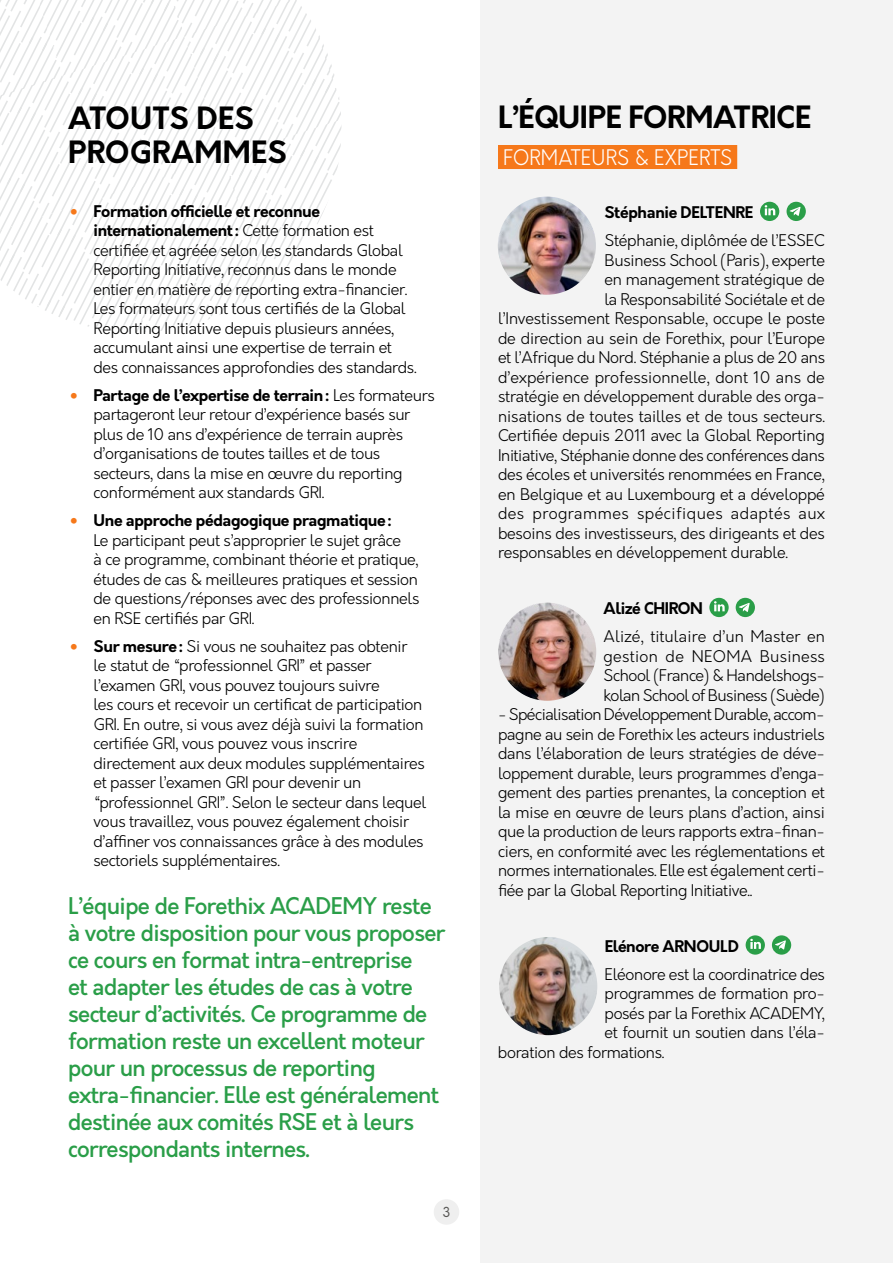
<style>
.page{position:relative;width:893px;height:1263px;background:#fff}
.page>*{position:absolute;margin:0;border:0;box-sizing:border-box;transform-origin:0 0}
.t1{font:700 30px/34.5px "Orkney";letter-spacing:.01em;color:#000}
.t2{font:700 30px "Orkney";letter-spacing:-.01em;color:#000}
.t3{font:500 22.5px/27px "Orkney";letter-spacing:-.025em;color:#2a9e48}
.t4{font:300 21px "Orkney";letter-spacing:.01em;color:#fff;scale:.92 1}
.t5{font:300 15.75px/19.5px "Orkney";letter-spacing:-.02em;color:#000}
.t6{font:700 15.75px "Orkney";letter-spacing:-.02em;color:#000}
.t7{font:300 15.75px "Orkney";color:#000}
.t8{font:300 15.75px "Orkney";letter-spacing:.005em;color:#000}
.t9{font:300 15.75px "Orkney";letter-spacing:.03em;color:#000}
.t10{font:13.5px "Orkney";color:#575654}
.s1{font-size:25.5px;color:#f6781a}
.s2{font-weight:700}
</style>
<div class="page">
<svg style="left:0;top:0;width:341px;height:332px"></svg>
<div style="left:481px;top:0;width:412px;height:1263px;background:#f3f3f3"></div>
<div style="left:498px;top:145px;width:239px;height:24px;background:#f6781a"></div>
<svg style="left:760px;top:202px;width:19px;height:19px"></svg>
<svg style="left:765px;top:205px;width:10px;height:10px"></svg>
<div style="left:786px;top:202px;width:20px;height:19px;background:#2a9e48;border-radius:50%"></div>
<svg style="left:789px;top:207px;width:12px;height:9px"></svg>
<svg style="left:709px;top:598px;width:20px;height:19px"></svg>
<svg style="left:714px;top:601px;width:11px;height:10px"></svg>
<div style="left:736px;top:598px;width:19px;height:19px;background:#2a9e48;border-radius:50%"></div>
<svg style="left:739px;top:603px;width:11px;height:9px"></svg>
<div style="left:746px;top:935px;width:19px;height:20px;background:#2a9e48;border-radius:50%"></div>
<svg style="left:750px;top:939px;width:11px;height:10px"></svg>
<div style="left:772px;top:935px;width:19px;height:20px;background:#2a9e48;border-radius:50%"></div>
<svg style="left:775px;top:940px;width:11px;height:10px"></svg>
<img style="left:498px;top:603px;width:98px;height:98px;border-radius:49px">
<img style="left:499px;top:937px;width:98px;height:98px;border-radius:49px">
<img style="left:498px;top:197px;width:98px;height:98px;border-radius:49px">
<div style="left:434px;top:1199px;width:25px;height:26px;background:#efefef;border-radius:50%"></div>
<h1 class="t1" style="left:68px;top:101px;width:220px">ATOUTS DES<br>PROGRAMMES</h1>
<p class="t5" style="left:94px;top:202px;width:325px;text-indent:-26px"><span class="s1">•</span> <span class="s2">Formation officielle et reconnue internationalement:</span> Cette formation est certifiée et agréée selon les standards Global Reporting Initiative, reconnus dans le monde entier en matière de reporting extra-financier.<br>Les formateurs sont tous certifiés de la Global Reporting Initiative depuis plusieurs années, accumulant ainsi une expertise de terrain et des connaissances approfondies des standards.</p>
<p class="t5" style="left:94px;top:386px;width:343px;text-indent:-26px"><span class="s1">•</span> <span class="s2">Partage de l’expertise de terrain:</span> Les formateurs partageront leur retour d’expérience basés sur plus de 10 ans d’expérience de terrain auprès d’organisations de toutes tailles et de tous secteurs, dans la mise en œuvre du reporting conformément aux standards GRI.</p>
<p class="t5" style="left:94px;top:511px;width:327px;text-indent:-26px"><span class="s1">•</span> <span class="s2">Une approche pédagogique pragmatique:<br></span>Le participant peut s’approprier le sujet grâce<br>à ce programme, combinant théorie et pratique, études de cas &amp; meilleures pratiques et session de questions/réponses avec des professionnels en RSE certifiés par GRI.</p>
<p class="t5" style="left:94px;top:637px;width:334px;text-indent:-26px"><span class="s1">•</span> <span class="s2">Sur mesure:</span> Si vous ne souhaitez pas obtenir<br>le statut de “professionnel GRI” et passer l’examen GRI, vous pouvez toujours suivre<br>les cours et recevoir un certificat de participation GRI. En outre, si vous avez déjà suivi la formation certifiée GRI, vous pouvez vous inscrire directement aux deux modules supplémentaires et passer l’examen GRI pour devenir un “professionnel GRI”. Selon le secteur dans lequel vous travaillez, vous pouvez également choisir d’affiner vos connaissances grâce à des modules sectoriels supplémentaires.</p>
<p class="t3" style="left:68px;top:893px;width:379px">L’équipe de Forethix ACADEMY reste à votre disposition pour vous proposer ce cours en format intra-entreprise<br>et adapter les études de cas à votre secteur d’activités. Ce programme de formation reste un excellent moteur pour un processus de reporting extra-financier. Elle est généralement destinée aux comités RSE et à leurs correspondants internes.</p>
<p class="t10" style="left:442px;top:1203px;width:10px">3</p>
<h1 class="t2" style="left:498px;top:97px;width:315px">L’ÉQUIPE FORMATRICE</h1>
<h3 class="t4" style="left:503px;top:143px;width:250px">FORMATEURS &amp; EXPERTS</h3>
<p class="t6" style="left:604px;top:202px;width:150px">Stéphanie DELTENRE</p>
<p class="t5" style="left:604px;top:231px;width:222px">Stéphanie, diplômée de l’ESSEC</p>
<p class="t5" style="left:604px;top:250px;width:222px">Business School (Paris), experte</p>
<p class="t5" style="left:604px;top:270px;width:222px">en management stratégique de</p>
<p class="t5" style="left:604px;top:289px;width:222px">la Responsabilité Sociétale et de</p>
<p class="t5" style="left:498px;top:309px;width:329px">l’Investissement Responsable, occupe le poste</p>
<p class="t5" style="left:498px;top:328px;width:329px">de direction au sein de Forethix, pour l’Europe</p>
<p class="t5" style="left:498px;top:348px;width:329px">et l’Afrique du Nord. Stéphanie a plus de 20 ans</p>
<p class="t8" style="left:498px;top:367px;width:328px">d’expérience professionnelle, dont 10 ans de</p>
<p class="t5" style="left:498px;top:387px;width:328px">stratégie en développement durable des orga-</p>
<p class="t7" style="left:498px;top:406px;width:329px">nisations de toutes tailles et de tous secteurs.</p>
<p class="t5" style="left:498px;top:426px;width:328px">Certifiée depuis 2011 avec la Global Reporting</p>
<p class="t5" style="left:498px;top:445px;width:328px">Initiative, Stéphanie donne des conférences dans</p>
<p class="t5" style="left:498px;top:465px;width:328px">des écoles et universités renommées en France,</p>
<p class="t5" style="left:498px;top:484px;width:328px">en Belgique et au Luxembourg et a développé</p>
<p class="t9" style="left:498px;top:503px;width:328px">des programmes spécifiques adaptés aux</p>
<p class="t5" style="left:498px;top:523px;width:328px">besoins des investisseurs, des dirigeants et des</p>
<p class="t5" style="left:498px;top:543px;width:292px">responsables en développement durable.</p>
<p class="t6" style="left:604px;top:598px;width:101px">Alizé CHIRON</p>
<p class="t5" style="left:604px;top:627px;width:223px;text-align:justify">Alizé, titulaire d’un Master en gestion de NEOMA Business School (France) &amp; Handelshogs&shy;kolan School of Business (Suède)</p>
<p class="t5" style="left:498px;top:705px;width:328px;text-align:justify">- Spécialisation Développement Durable, accom&shy;pagne au sein de Forethix les acteurs industriels dans l’élaboration de leurs stratégies de déve&shy;loppement durable, leurs programmes d’enga&shy;gement des parties prenantes, la conception et la mise en œuvre de leurs plans d’action, ainsi que la production de leurs rapports extra-finan&shy;ciers, en conformité avec les réglementations et normes internationales. Elle est également certi&shy;fiée par la Global Reporting Initiative..</p>
<p class="t6" style="left:605px;top:935px;width:136px">Elénore ARNOULD</p>
<p class="t5" style="left:605px;top:964px;width:222px">Eléonore est la coordinatrice des</p>
<p class="t5" style="left:605px;top:984px;width:222px">programmes de formation pro-</p>
<p class="t5" style="left:605px;top:1003px;width:222px">posés par la Forethix ACADEMY,</p>
<p class="t5" style="left:605px;top:1023px;width:222px">et fournit un soutien dans l’éla-</p>
<p class="t5" style="left:498px;top:1042px;width:168px">boration des formations.</p>
</div>
